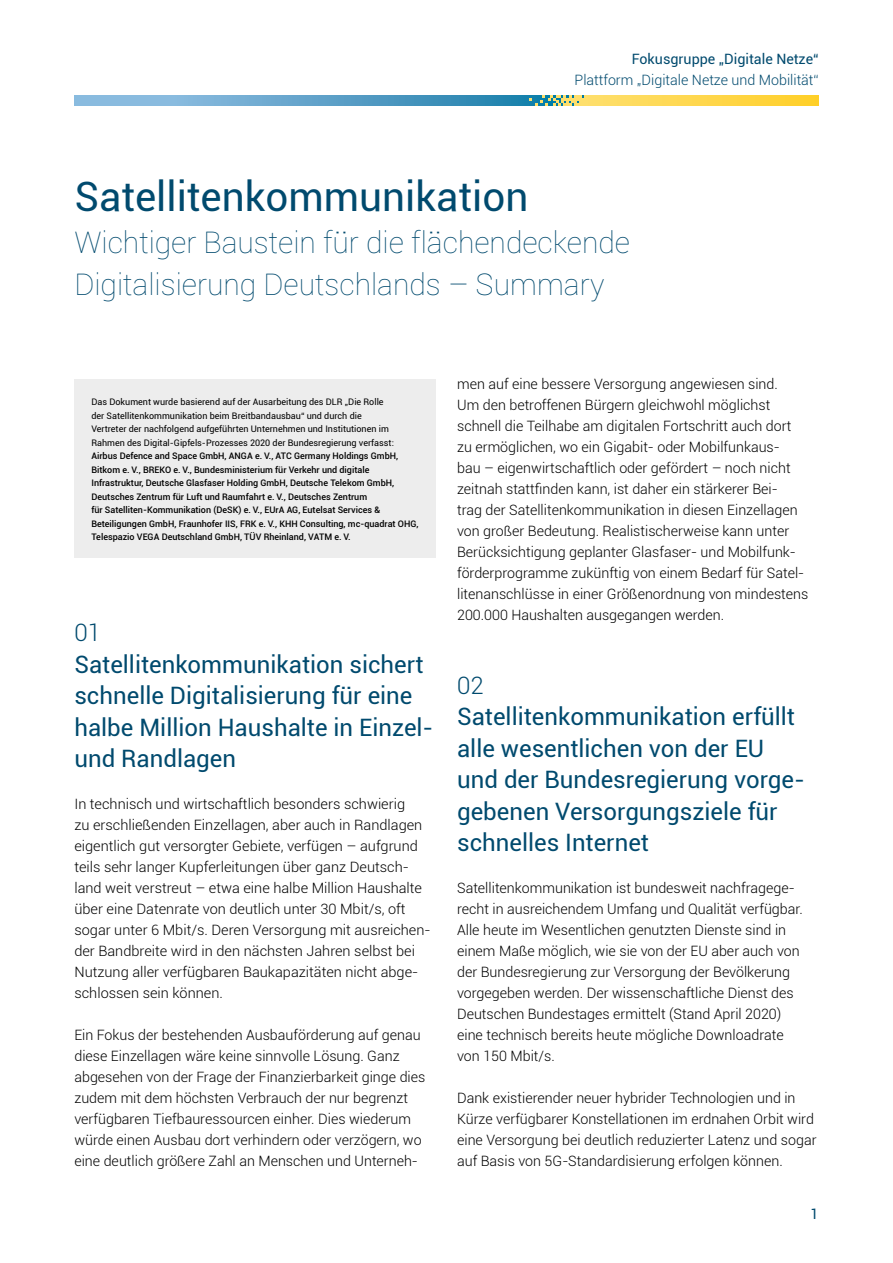
<style>
.page{position:relative;width:893px;height:1263px;background:#fff}
.page>*{position:absolute;margin:0;border:0;box-sizing:border-box;transform-origin:0 0}
.t1{font:40.5px "Roboto";color:#004a6e}
.t2{font:100 30px/42px "Roboto";color:#004a6e}
.t3{font:24px/31.5px "Roboto";color:#004a6e}
.t4{font:300 24px "Roboto";color:#004a6e}
.t5{font:300 14.25px/21px "Roboto";color:#000}
.t6{font:300 14.25px "Roboto";color:#004a6e}
.t7{font:14.25px "Roboto";color:#004a6e}
.t8{font:500 9px/13.5px "Roboto";color:#000}
.t9{font:9px/13.5px "Roboto";color:#000}
</style>
<div class="page">
<div style="left:74px;top:379px;width:362px;height:178px;background:#ededed"></div>
<svg style="left:74px;top:95px;width:455px;height:11px;background:#5fa3ca"></svg>
<svg style="left:585px;top:95px;width:234px;height:11px;background:#fed64b"></svg>
<svg style="left:529px;top:95px;width:56px;height:11px"></svg>
<p class="t7" style="left:632px;top:49px;width:188px">Fokusgruppe „Digitale Netze“</p>
<p class="t6" style="left:575px;top:70px;width:246px">Plattform „Digitale Netze und Mobilität“</p>
<h1 class="t1" style="left:74px;top:168px;width:456px">Satellitenkommunikation</h1>
<h2 class="t2" style="left:74px;top:220px;width:557px">Wichtiger Baustein für die flächendeckende<br>Digitalisierung Deutschlands – Summary</h2>
<p class="t9" style="left:91px;top:395px;width:304px">Das Dokument wurde basierend auf der Ausarbeitung des DLR „Die Rolle der Satellitenkommunikation beim Breitbandausbau“ und durch die Vertreter der nachfolgend aufgeführten Unternehmen und Institutionen im Rahmen des Digital-Gipfels-Prozesses 2020 der Bundesregierung verfasst:</p>
<p class="t8" style="left:91px;top:449px;width:329px">Airbus -Defence and Space GmbH, ANGA e. V., ATC Germany Holdings GmbH, -Bitkom e. V., BREKO e. V., -Bundesministerium für Verkehr und digitale Infrastruktur, Deutsche -Glasfaser Holding GmbH, Deutsche -Telekom GmbH, Deutsches Zentrum für Luft und -Raumfahrt e. V., Deutsches Zentrum<br>für -Satelliten--Kommunikation (DeSK) e. V., EUrA AG, Eutelsat -Services &amp; Beteiligungen GmbH, -Fraunhofer IIS, FRK e. V., KHH -Consulting, -mc-quadrat OHG, Telespazio VEGA -Deutschland GmbH, TÜV Rheinland, VATM e. V.</p>
<h3 class="t4" style="left:74px;top:616px;width:28px">01</h3>
<h3 class="t3" style="left:74px;top:648px;width:360px">Satellitenkommunikation sichert schnelle Digitalisierung für eine halbe Million Haushalte in Einzel&shy;und Randlagen</h3>
<p class="t5" style="left:74px;top:793px;width:358px">In technisch und wirtschaftlich besonders schwierig<br>zu erschließenden Einzellagen, aber auch in Randlagen eigentlich gut versorgter Gebiete, verfügen – aufgrund teils sehr langer Kupferleitungen über ganz Deutsch&shy;land weit verstreut – etwa eine halbe Million Haushalte über eine Datenrate von deutlich unter 30 Mbit/s, oft sogar unter 6 Mbit/s. Deren Versorgung mit ausreichen&shy;der Bandbreite wird in den nächsten Jahren selbst bei Nutzung aller verfügbaren Baukapazitäten nicht abge&shy;schlossen sein können.</p>
<p class="t5" style="left:74px;top:1024px;width:352px">Ein Fokus der bestehenden Ausbauförderung auf genau diese Einzellagen wäre keine sinnvolle Lösung. Ganz abgesehen von der Frage der Finanzierbarkeit ginge dies zudem mit dem höchsten Verbrauch der nur begrenzt verfügbaren Tiefbauressourcen einher. Dies wiederum würde einen Ausbau dort verhindern oder verzögern, wo eine deutlich größere Zahl an Menschen und Unterneh-</p>
<p class="t5" style="left:457px;top:373px;width:353px">men auf eine bessere Versorgung angewiesen sind.<br>Um den betroffenen Bürgern gleichwohl möglichst schnell die Teilhabe am digitalen Fortschritt auch dort zu ermöglichen, wo ein Gigabit- oder Mobilfunkaus-<br>bau – eigenwirtschaftlich oder gefördert – noch nicht zeitnah stattfinden kann, ist daher ein stärkerer Bei-<br>trag der Satellitenkommunikation in diesen Einzellagen von großer Bedeutung. Realistischerweise kann unter Berücksichtigung geplanter Glasfaser- und Mobilfunk&shy;förderprogramme zukünftig von einem Bedarf für Satel&shy;litenanschlüsse in einer Größenordnung von mindestens 200.000 Haushalten ausgegangen werden.</p>
<h3 class="t4" style="left:457px;top:669px;width:28px">02</h3>
<h3 class="t3" style="left:457px;top:700px;width:345px">Satellitenkommunikation erfüllt alle wesentlichen von der EU und der Bundesregierung vorge&shy;gebenen Versorgungsziele für schnelles Internet</h3>
<p class="t5" style="left:457px;top:877px;width:347px">Satellitenkommunikation ist bundesweit nachfragege&shy;recht in ausreichendem Umfang und Qualität verfügbar.<br>Alle heute im Wesentlichen genutzten Dienste sind in einem Maße möglich, wie sie von der EU aber auch von der Bundesregierung zur Versorgung der Bevölkerung vorgegeben werden. Der wissenschaftliche Dienst des Deutschen Bundestages ermittelt (Stand April 2020) eine technisch bereits heute mögliche Downloadrate von 150 Mbit/s.</p>
<p class="t5" style="left:457px;top:1087px;width:361px">Dank existierender neuer hybrider Technologien und in Kürze verfügbarer Konstellationen im erdnahen Orbit wird eine Versorgung bei deutlich reduzierter Latenz und sogar auf Basis von 5G-Standardisierung erfolgen können.</p>
<p class="t7" style="left:810px;top:1204px;width:10px">1</p>
</div>
